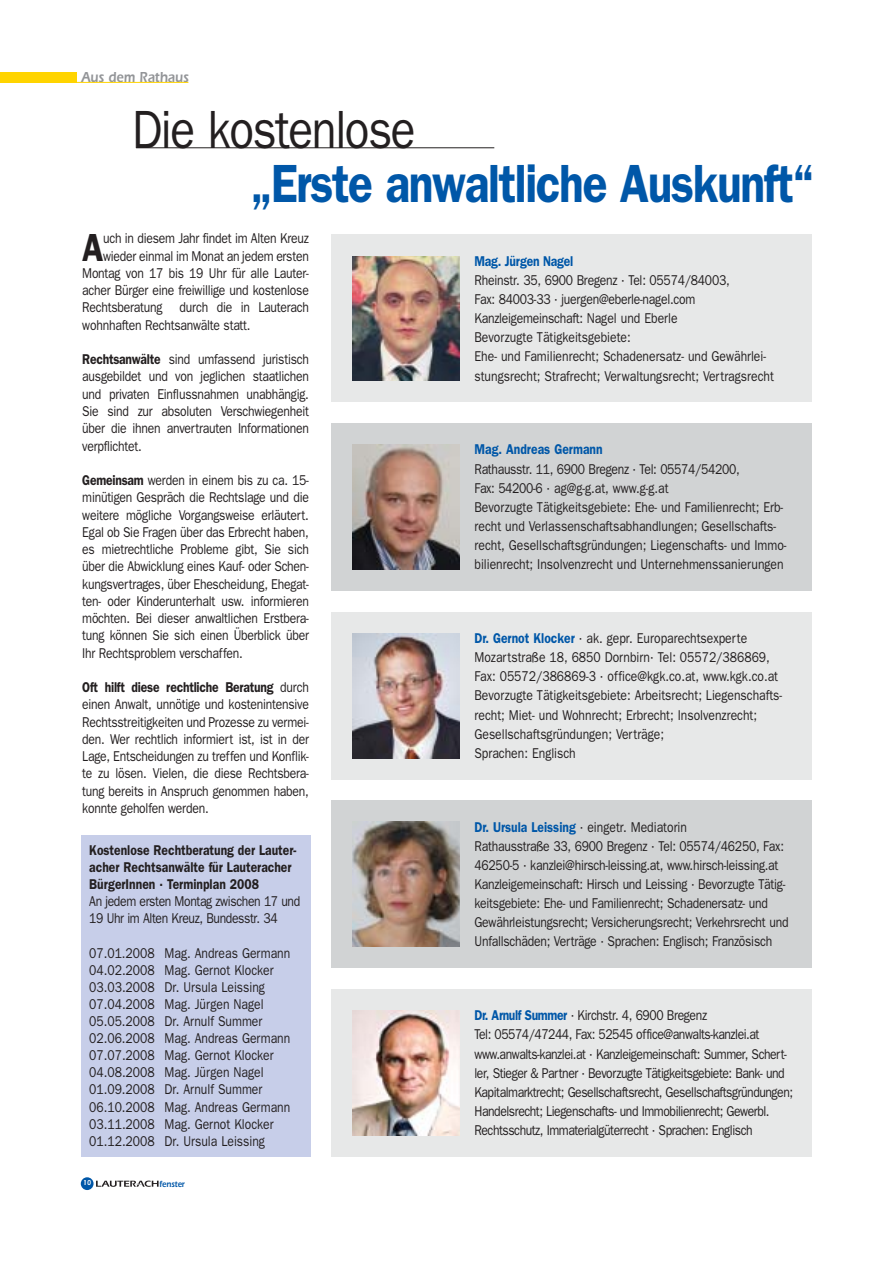
<style>
.page{position:relative;width:893px;height:1263px;background:#fff}
.page>*{position:absolute;margin:0;border:0;box-sizing:border-box;transform-origin:0 0}
.t1{font:600 54px "Franklin Gothic";letter-spacing:-.03em;color:#0057a8;scale:.85 1}
.t2{font:54px "Franklin Gothic";letter-spacing:-.03em;color:#231f20;scale:.85 1}
.t3{font:600 39.3px "Franklin Gothic";color:#231f20;scale:.85 1}
.t4{font:600 15px "Itc Eras";color:#939598;scale:.85 1}
.t5{font:14.25px/17.2px "Franklin Gothic";letter-spacing:-.02em;color:#231f20;text-align:justify;scale:.85 1}
.t6{font:14.25px/19px "Franklin Gothic";color:#231f20;scale:.85 1}
.t7{font:600 14.25px/17.1px "Franklin Gothic";color:#231f20;scale:.85 1}
.t8{font:600 14.25px "Franklin Gothic";color:#0057a8;scale:.85 1}
.t9{font:600 14.25px "Franklin Gothic";letter-spacing:-.02em;color:#0057a8;scale:.85 1}
.t10{font:600 9px "Itc Eras";color:#0057a8;scale:.85 1}
.t11{font:600 7.5px "Itc Eras";color:#fff;scale:.85 1}
.s1{font-weight:600}
.s2{font-weight:600;color:#0057a8}
</style>
<div class="page">
<hr style="left:136px;top:148px;width:358px;height:1px;background:#231f20">
<div style="left:81px;top:1177px;width:13px;height:13px;background:#0057a8;border-radius:50%"></div>
<svg style="left:96px;top:1180px;width:63px;height:7px"></svg>
<div style="left:0;top:72px;width:77px;height:11px;background:#ffd400"></div>
<hr style="left:75px;top:82px;width:113px;height:1px;background:#ffd400">
<div style="left:81px;top:836px;width:229px;height:321px;background:#c7cee9"></div>
<div style="left:332px;top:235px;width:480px;height:167px;background:#e7e8e8"></div>
<div style="left:332px;top:423px;width:480px;height:168px;background:#d1d3d4"></div>
<div style="left:332px;top:612px;width:480px;height:167px;background:#e7e8e8"></div>
<div style="left:332px;top:801px;width:480px;height:167px;background:#d1d3d4"></div>
<div style="left:332px;top:989px;width:480px;height:168px;background:#e7e8e8"></div>
<img style="left:353px;top:256px;width:106px;height:125px">
<img style="left:353px;top:445px;width:106px;height:124px">
<img style="left:353px;top:633px;width:106px;height:125px">
<img style="left:353px;top:822px;width:106px;height:125px">
<img style="left:353px;top:1010px;width:106px;height:125px">
<p class="t4" style="left:82px;top:72px;width:128px">Aus dem Rathaus</p>
<h1 class="t2" style="left:132px;top:111px;width:335px">Die kostenlose</h1>
<h1 class="t1" style="left:250px;top:165px;width:665px">„Erste anwaltliche Auskunft“</h1>
<h2 class="t3" style="left:82px;top:234px;width:27px">A</h2>
<p class="t5" style="left:103px;top:231px;width:244px">uch in diesem Jahr findet im Alten Kreuz</p>
<p class="t5" style="left:103px;top:249px;width:244px">wieder einmal im Monat an jedem ersten</p>
<p class="t5" style="left:82px;top:266px;width:268px">Montag von 17 bis 19 Uhr für alle Lauter-</p>
<p class="t5" style="left:82px;top:283px;width:268px">acher Bürger eine freiwillige und kostenlose</p>
<p class="t5" style="left:82px;top:300px;width:268px">Rechtsberatung durch die in Lauterach</p>
<p class="t5" style="left:82px;top:318px;width:199px">wohnhaften Rechtsanwälte statt.</p>
<p class="t5" style="left:82px;top:352px;width:268px"><span class="s1">Rechtsanwälte</span> sind umfassend juristisch ausgebildet und von jeglichen staatlichen und privaten Einflussnahmen unabhängig.<br>Sie sind zur absoluten Verschwiegenheit über die ihnen anvertrauten Informationen verpflichtet.</p>
<p class="t5" style="left:82px;top:473px;width:268px"><span class="s1">Gemeinsam</span> werden in einem bis zu ca. 15- minütigen Gespräch die Rechtslage und die weitere mögliche Vorgangsweise erläutert.<br>Egal ob Sie Fragen über das Erbrecht haben, es mietrechtliche Probleme gibt, Sie sich über die Abwicklung eines Kauf- oder Schen&shy;kungsvertrages, über Ehescheidung, Ehegat&shy;ten- oder Kinderunterhalt usw. informieren möchten. Bei dieser anwaltlichen Erstbera&shy;tung können Sie sich einen Überblick über Ihr Rechtsproblem verschaffen.</p>
<p class="t5" style="left:82px;top:680px;width:268px"><span class="s1">Oft hilft diese rechtliche Beratung</span> durch einen Anwalt, unnötige und kostenintensive Rechtsstreitigkeiten und Prozesse zu vermei&shy;den. Wer rechtlich informiert ist, ist in der Lage, Entscheidungen zu treffen und Konflik&shy;te zu lösen. Vielen, die diese Rechtsbera&shy;tung bereits in Anspruch genommen haben, konnte geholfen werden.</p>
<p class="t7" style="left:89px;top:843px;width:245px">Kostenlose Rechtberatung der Lauter&shy;acher Rechtsanwälte für Lauteracher<br>BürgerInnen · Terminplan 2008</p>
<p class="t5" style="left:89px;top:894px;width:250px">An jedem ersten Montag zwischen 17 und<br>19 Uhr im Alten Kreuz, Bundesstr. 34</p>
<p class="t6" style="left:89px;top:945px;width:238px;line-height:17.1px">07.01.2008 Mag. Andreas Germann<br>04.02.2008 Mag. Gernot Klocker<br>03.03.2008 Dr. Ursula Leissing<br>07.04.2008 Mag. Jürgen Nagel<br>05.05.2008 Dr. Arnulf Summer<br>02.06.2008 Mag. Andreas Germann<br>07.07.2008 Mag. Gernot Klocker<br>04.08.2008 Mag. Jürgen Nagel<br>01.09.2008 Dr. Arnulf Summer<br>06.10.2008 Mag. Andreas Germann<br>03.11.2008 Mag. Gernot Klocker<br>01.12.2008 Dr. Ursula Leissing</p>
<p class="t11" style="left:83px;top:1180px;width:11px">10</p>
<p class="t10" style="left:160px;top:1181px;width:31px">fenster</p>
<p class="t9" style="left:474px;top:256px;width:118px">Mag. Jürgen Nagel</p>
<p class="t6" style="left:474px;top:272px;width:354px">Rheinstr. 35, 6900 Bregenz · Tel: 05574/84003,<br>Fax: 84003-33 · juergen@eberle-nagel.com Kanzleigemeinschaft: Nagel und Eberle<br>Bevorzugte Tätigkeitsgebiete:<br>Ehe- und Familienrecht; Schadenersatz- und Gewährlei&shy;stungsrecht; Strafrecht; Verwaltungsrecht; Vertragsrecht</p>
<p class="t8" style="left:474px;top:445px;width:152px">Mag. Andreas Germann</p>
<p class="t6" style="left:474px;top:460px;width:369px">Rathausstr. 11, 6900 Bregenz · Tel: 05574/54200,<br>Fax: 54200-6 · ag@g-g.at, www.g-g.at<br>Bevorzugte Tätigkeitsgebiete: Ehe- und Familienrecht; Erb&shy;recht und Verlassenschaftsabhandlungen; Gesellschafts&shy;recht, Gesellschaftsgründungen; Liegenschafts- und Immo&shy;bilienrecht; Insolvenzrecht und Unternehmenssanierungen</p>
<p class="t6" style="left:474px;top:630px;width:364px"><span class="s2">Dr. Gernot Klocker</span> · ak. gepr. Europarechtsexperte Mozartstraße 18, 6850 Dornbirn· Tel: 05572/386869, Fax: 05572/386869-3 · office@kgk.co.at, www.kgk.co.at Bevorzugte Tätigkeitsgebiete: Arbeitsrecht; Liegenschafts&shy;recht; Miet- und Wohnrecht; Erbrecht; Insolvenzrecht; Gesellschaftsgründungen; Verträge;<br>Sprachen: Englisch</p>
<p class="t5" style="left:474px;top:819px;width:371px;line-height:19px;text-align:left"><span class="s2">Dr. Ursula Leissing</span> · eingetr. Mediatorin<br>Rathausstraße 33, 6900 Bregenz · Tel: 05574/46250, Fax:<br>46250-5 · kanzlei@hirsch-leissing.at, www.hirsch-leissing.at Kanzleigemeinschaft: Hirsch und Leissing · Bevorzugte Tätig&shy;keitsgebiete: Ehe- und Familienrecht; Schadenersatz- und Gewährleistungsrecht; Versicherungsrecht; Verkehrsrecht und Unfallschäden; Verträge · Sprachen: Englisch; Französisch</p>
<p class="t5" style="left:474px;top:1007px;width:376px;line-height:19px;text-align:left"><span class="s2">Dr. Arnulf Summer</span> · Kirchstr. 4, 6900 Bregenz<br>Tel: 05574/47244, Fax: 52545 office@anwalts-kanzlei.at www.anwalts-kanzlei.at · Kanzleigemeinschaft: Summer, Schert&shy;ler, Stieger &amp; Partner · Bevorzugte Tätigkeitsgebiete: Bank- und Kapitalmarktrecht; Gesellschaftsrecht, Gesellschaftsgründungen; Handelsrecht; Liegenschafts- und Immobilienrecht; Gewerbl.<br>Rechtsschutz, Immaterialgüterrecht · Sprachen: Englisch</p>
</div>
